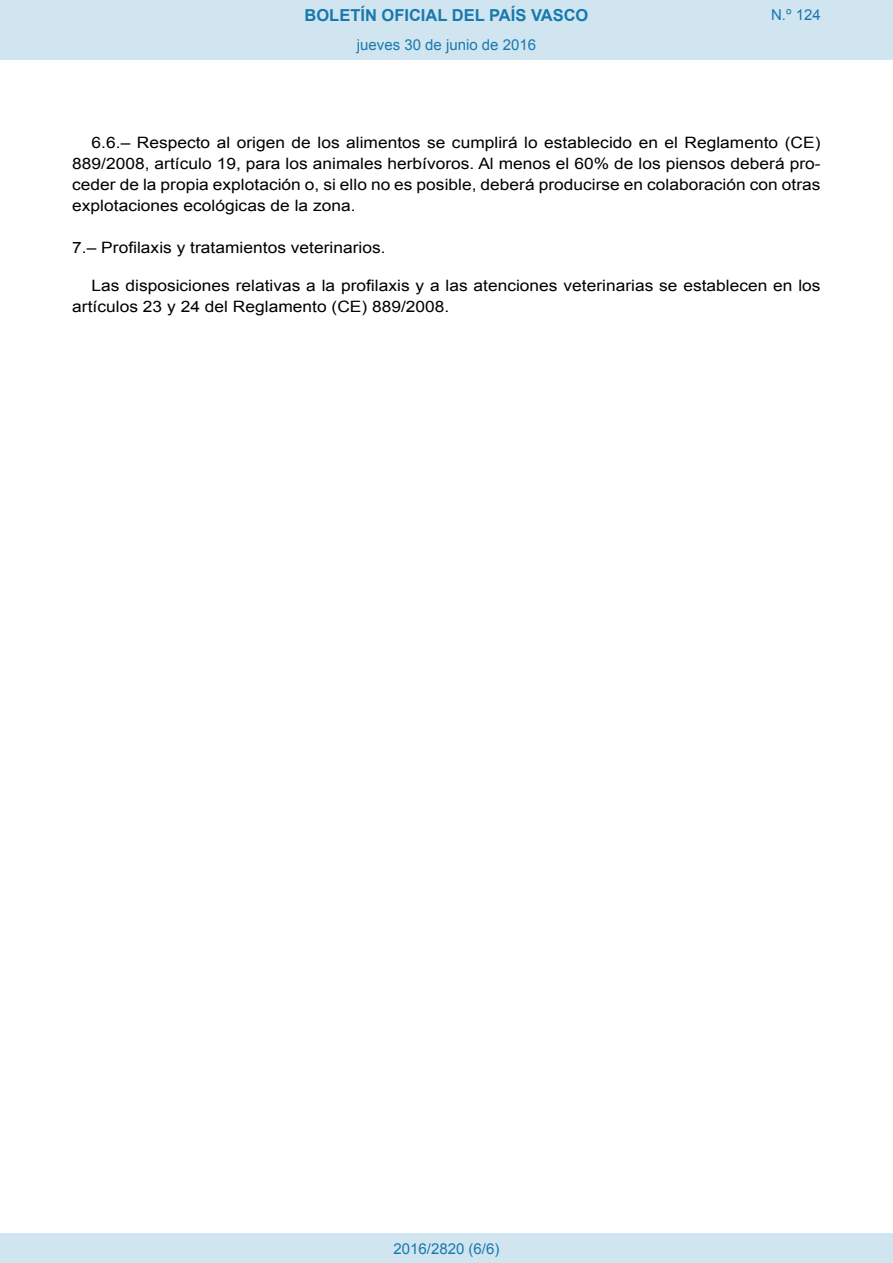
<style>
.page{position:relative;width:893px;height:1263px;background:#fff}
.page>*{position:absolute;margin:0;border:0;box-sizing:border-box;transform-origin:0 0}
.t1{font:700 16.5px "Arial";color:#1879ad}
.BOPVDetalle{font:15.6px/21px "Arial";color:#000;text-align:justify;scale:1.11 1}
.BOPVDisposicionTitul{font:15.6px "Arial";color:#000;scale:1.11 1}
.Paginacion_Centro{font:15px "Arial";color:#1879ad}
</style>
<div class="page">
<div style="left:0;top:0;width:893px;height:60px;background:#d0e5f0"></div>
<div style="left:0;top:1233px;width:893px;height:30px;background:#d0e5f0"></div>
<p class="t1" style="left:305px;top:4px;width:285px">BOLETÍN OFICIAL DEL PAÍS VASCO</p>
<p class="Paginacion_Centro" style="left:357px;top:35px;width:181px">jueves 30 de junio de 2016</p>
<p class="Paginacion_Centro" style="left:771px;top:5px;width:51px">N.º 124</p>
<p class="BOPVDetalle" style="left:72px;top:132px;width:676px;text-indent:19px">6.6.– Respecto al origen de los alimentos se cumplirá lo establecido en el Reglamento (CE)<br>889/2008, artículo 19, para los animales herbívoros. Al menos el 60% de los piensos deberá pro&shy;ceder de la propia explotación o, si ello no es posible, deberá producirse en colaboración con otras explotaciones ecológicas de la zona.</p>
<p class="BOPVDisposicionTitul" style="left:72px;top:238px;width:284px">7.– Profilaxis y tratamientos veterinarios.</p>
<p class="BOPVDetalle" style="left:72px;top:276px;width:676px;text-indent:19px">Las disposiciones relativas a la profilaxis y a las atenciones veterinarias se establecen en los artículos 23 y 24 del Reglamento (CE) 889/2008.</p>
<p class="Paginacion_Centro" style="left:393px;top:1238px;width:107px">2016/2820 (6/6)</p>
</div>
